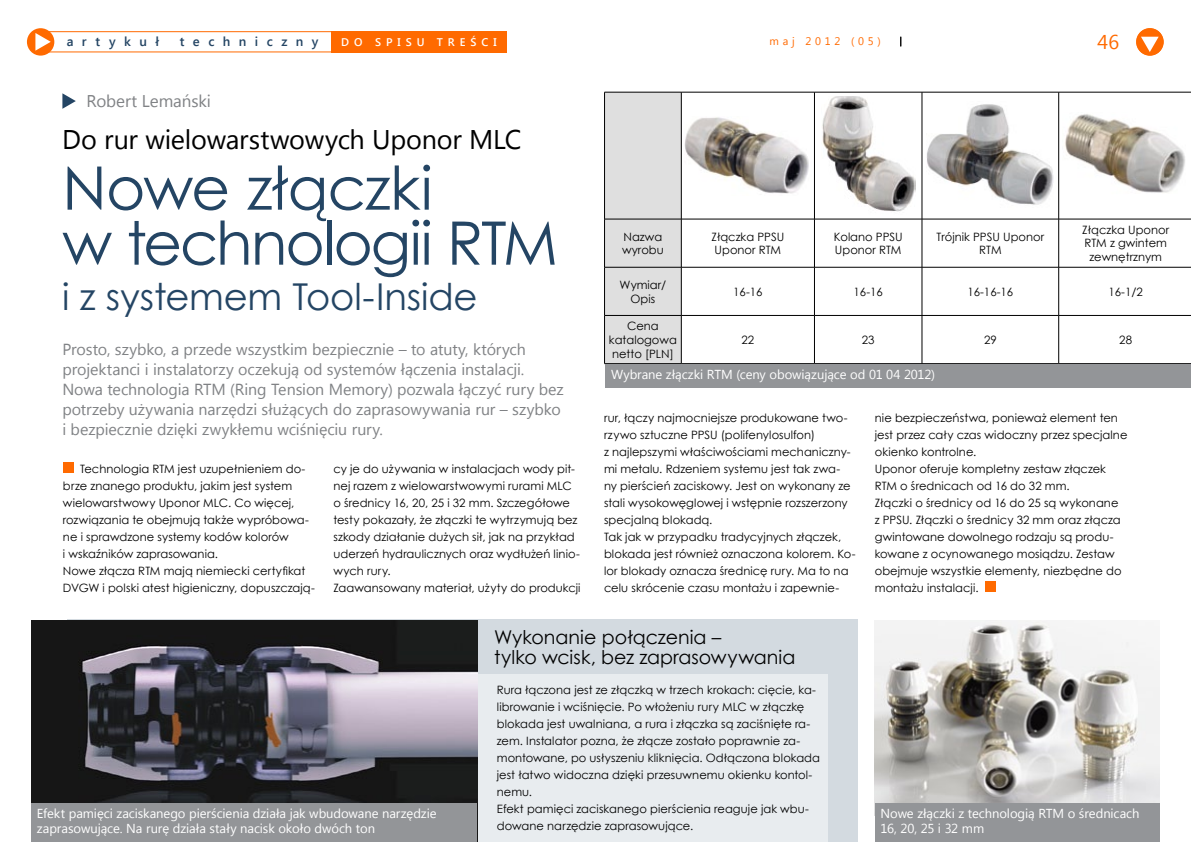
<style>
.page{position:relative;width:1191px;height:842px;background:#fff}
.page>*{position:absolute;margin:0;border:0;box-sizing:border-box;transform-origin:0 0}
.t1{font:60px/55px "Century Gothic";letter-spacing:-.025em;color:#244564}
.t2{font:37px "Century Gothic";letter-spacing:-.005em;color:#244564}
.t3{font:27px "Segoe UI";letter-spacing:-.01em;color:#000}
.t4{font:20px "Segoe UI";color:#ff6a00}
.t5{font:19px/20px "Century Gothic";color:#000}
.t6{font:17px "Segoe UI";letter-spacing:-.005em;color:#808285}
.t7{font:16px/20px "Segoe UI";letter-spacing:-.005em;color:#808285}
.t8{font:13px/15px "Segoe UI";letter-spacing:-.005em;color:#fff}
.t9{font:600 13px "Segoe UI";letter-spacing:.645em;color:#244564}
.t10{font:11.5px/17px "Century Gothic";letter-spacing:.005em;color:#000}
.t11{font:600 11.1px "Segoe UI";letter-spacing:.445em;color:#fff}
.t12{font:11px "Segoe UI";letter-spacing:.345em;color:#ff6a00}
</style>
<div class="page">
<div style="left:27px;top:28px;width:27px;height:28px;background:#ff6a00;border-radius:50%"></div>
<svg style="left:35px;top:33px;width:16px;height:17px"></svg>
<div style="left:33px;top:31px;width:310px;height:21px;border:1px solid #ff6a00"></div>
<div style="left:331px;top:31px;width:176px;height:21px;background:#ff6a00"></div>
<div style="left:67px;top:620px;width:790px;height:222px;background:#d3dae0"></div>
<div style="left:31px;top:674px;width:797px;height:168px;background:#e8ecef"></div>
<div style="left:985px;top:582px;width:10px;height:10px;background:#ff6a00"></div>
<svg style="left:62px;top:93px;width:14px;height:16px"></svg>
<div style="left:63px;top:463px;width:11px;height:10px;background:#ff6a00"></div>
<img style="left:875px;top:620px;width:284px;height:183px">
<img style="left:31px;top:620px;width:446px;height:183px">
<div style="left:31px;top:803px;width:446px;height:39px;background:#939598"></div>
<div style="left:875px;top:803px;width:284px;height:39px;background:#939598"></div>
<div style="left:605px;top:93px;width:76px;height:270px;background:#dfdfdf"></div>
<hr style="left:604px;top:92px;width:77px;height:1px;background:#000">
<hr style="left:604px;top:92px;width:1px;height:127px;background:#000">
<hr style="left:681px;top:92px;width:133px;height:1px;background:#000">
<hr style="left:681px;top:92px;width:1px;height:127px;background:#000">
<hr style="left:814px;top:92px;width:108px;height:1px;background:#000">
<hr style="left:814px;top:92px;width:1px;height:127px;background:#000">
<hr style="left:922px;top:92px;width:136px;height:1px;background:#000">
<hr style="left:921px;top:92px;width:1px;height:127px;background:#000">
<hr style="left:1058px;top:92px;width:133px;height:1px;background:#000">
<hr style="left:1058px;top:92px;width:1px;height:127px;background:#000">
<hr style="left:604px;top:219px;width:77px;height:1px;background:#000">
<hr style="left:604px;top:219px;width:1px;height:48px;background:#000">
<hr style="left:681px;top:219px;width:133px;height:1px;background:#000">
<hr style="left:681px;top:219px;width:1px;height:48px;background:#000">
<hr style="left:814px;top:219px;width:108px;height:1px;background:#000">
<hr style="left:814px;top:219px;width:1px;height:48px;background:#000">
<hr style="left:922px;top:219px;width:136px;height:1px;background:#000">
<hr style="left:921px;top:219px;width:1px;height:48px;background:#000">
<hr style="left:1058px;top:219px;width:133px;height:1px;background:#000">
<hr style="left:1058px;top:219px;width:1px;height:48px;background:#000">
<hr style="left:604px;top:267px;width:77px;height:1px;background:#000">
<hr style="left:604px;top:267px;width:1px;height:48px;background:#000">
<hr style="left:681px;top:267px;width:133px;height:1px;background:#000">
<hr style="left:681px;top:267px;width:1px;height:48px;background:#000">
<hr style="left:814px;top:267px;width:108px;height:1px;background:#000">
<hr style="left:814px;top:267px;width:1px;height:48px;background:#000">
<hr style="left:922px;top:267px;width:136px;height:1px;background:#000">
<hr style="left:921px;top:267px;width:1px;height:48px;background:#000">
<hr style="left:1058px;top:267px;width:133px;height:1px;background:#000">
<hr style="left:1058px;top:267px;width:1px;height:48px;background:#000">
<hr style="left:604px;top:315px;width:77px;height:1px;background:#000">
<hr style="left:604px;top:316px;width:1px;height:47px;background:#000">
<hr style="left:681px;top:315px;width:133px;height:1px;background:#000">
<hr style="left:681px;top:316px;width:1px;height:47px;background:#000">
<hr style="left:814px;top:315px;width:108px;height:1px;background:#000">
<hr style="left:814px;top:316px;width:1px;height:47px;background:#000">
<hr style="left:922px;top:315px;width:136px;height:1px;background:#000">
<hr style="left:921px;top:316px;width:1px;height:47px;background:#000">
<hr style="left:1058px;top:315px;width:133px;height:1px;background:#000">
<hr style="left:1058px;top:316px;width:1px;height:47px;background:#000">
<hr style="left:604px;top:363px;width:77px;height:1px;background:#000">
<hr style="left:681px;top:363px;width:133px;height:1px;background:#000">
<hr style="left:814px;top:363px;width:108px;height:1px;background:#000">
<hr style="left:922px;top:363px;width:136px;height:1px;background:#000">
<hr style="left:1058px;top:363px;width:133px;height:1px;background:#000">
<img style="left:684px;top:117px;width:125px;height:77px">
<img style="left:822px;top:96px;width:93px;height:116px">
<img style="left:926px;top:104px;width:128px;height:101px">
<img style="left:1065px;top:114px;width:120px;height:79px">
<div style="left:605px;top:364px;width:586px;height:24px;background:#939598"></div>
<div style="left:1136px;top:28px;width:27px;height:28px;background:#ff6a00;border-radius:50%"></div>
<svg style="left:1141px;top:36px;width:19px;height:16px"></svg>
<p class="t9" style="left:67px;top:32px;width:94px">artykuł</p>
<p class="t9" style="left:180px;top:32px;width:140px">techniczny</p>
<p class="t11" style="left:341px;top:34px;width:157px">do spisu treści</p>
<p class="t12" style="left:769px;top:34px;width:113px">maj 2012 (05)</p>
<h3 class="t4" style="left:1097px;top:28px;width:23px">46</h3>
<h3 class="t6" style="left:86px;top:89px;width:126px">Robert Lemański</h3>
<h3 class="t3" style="left:62px;top:121px;width:461px">Do rur wielowarstwowych Uponor MLC</h3>
<h1 class="t1" style="left:62px;top:160px;width:497px">Nowe złączki<br>w technologii RTM</h1>
<h2 class="t2" style="left:62px;top:270px;width:417px">i z systemem Tool-Inside</h2>
<p class="t7" style="left:62px;top:339px;width:503px">Prosto, szybko, a przede wszystkim bezpiecznie – to atuty, których projektanci i instalatorzy oczekują od systemów łączenia instalacji.<br>Nowa technologia RTM (Ring Tension Memory) pozwala łączyć rury bez potrzeby używania narzędzi służących do zaprasowywania rur – szybko i bezpiecznie dzięki zwykłemu wciśnięciu rury.</p>
<p class="t10" style="left:63px;top:460px;width:253px;text-indent:17px">Technologia RTM jest uzupełnieniem do&shy;brze znanego produktu, jakim jest system wielowarstwowy Uponor MLC. Co więcej, rozwiązania te obejmują także wypróbowa&shy;ne i sprawdzone systemy kodów kolorów<br>i wskaźników zaprasowania.<br>Nowe złącza RTM mają niemiecki certyfikat DVGW i polski atest higieniczny, dopuszczają-</p>
<p class="t10" style="left:333px;top:460px;width:249px">cy je do używania w instalacjach wody pit&shy;nej razem z wielowarstwowymi rurami MLC o średnicy 16, 20, 25 i 32 mm. Szczegółowe testy pokazały, że złączki te wytrzymują bez szkody działanie dużych sił, jak na przykład uderzeń hydraulicznych oraz wydłużeń linio&shy;wych rury.<br>Zaawansowany materiał, użyty do produkcji</p>
<p class="t10" style="left:622px;top:229px;width:43px;line-height:13.8px">Nazwa wyrobu</p>
<p class="t10" style="left:711px;top:229px;width:74px;line-height:13.8px">Złączka PPSU<br>Uponor RTM</p>
<p class="t10" style="left:833px;top:229px;width:71px;line-height:13.8px">Kolano PPSU<br>Uponor RTM</p>
<p class="t10" style="left:936px;top:229px;width:109px;line-height:13.8px;text-align:center">Trójnik PPSU Uponor<br>RTM</p>
<p class="t10" style="left:1082px;top:222px;width:88px;line-height:13.8px;text-align:center">Złączka Uponor<br>RTM z gwintem zewnętrznym</p>
<p class="t10" style="left:619px;top:277px;width:48px;line-height:13.8px;text-align:center">Wymiar/<br>Opis</p>
<p class="t10" style="left:733px;top:283px;width:31px">16-16</p>
<p class="t10" style="left:853px;top:283px;width:31px">16-16</p>
<p class="t10" style="left:967px;top:283px;width:47px">16-16-16</p>
<p class="t10" style="left:1108px;top:283px;width:36px">16-1/2</p>
<p class="t10" style="left:609px;top:319px;width:69px;line-height:13.8px;text-align:center">Cena katalogowa netto [PLN]</p>
<p class="t10" style="left:741px;top:331px;width:14px">22</p>
<p class="t10" style="left:862px;top:331px;width:14px">23</p>
<p class="t10" style="left:984px;top:331px;width:14px">29</p>
<p class="t10" style="left:1119px;top:331px;width:14px">28</p>
<p class="t8" style="left:611px;top:367px;width:325px">Wybrane złączki RTM (ceny obowiązujące od 01 04 2012)</p>
<p class="t10" style="left:604px;top:409px;width:253px">rur, łączy najmocniejsze produkowane two&shy;rzywo sztuczne PPSU (polifenylosulfon)<br>z najlepszymi właściwościami mechaniczny&shy;mi metalu. Rdzeniem systemu jest tak zwa&shy;ny pierścień zaciskowy. Jest on wykonany ze stali wysokowęglowej i wstępnie rozszerzony specjalną blokadą.<br>Tak jak w przypadku tradycyjnych złączek, blokada jest również oznaczona kolorem. Ko&shy;lor blokady oznacza średnicę rury. Ma to na celu skrócenie czasu montażu i zapewnie-</p>
<p class="t10" style="left:874px;top:409px;width:254px">nie bezpieczeństwa, ponieważ element ten jest przez cały czas widoczny przez specjalne okienko kontrolne.<br>Uponor oferuje kompletny zestaw złączek RTM o średnicach od 16 do 32 mm.<br>Złączki o średnicy od 16 do 25 są wykonane<br>z PPSU. Złączki o średnicy 32 mm oraz złącza gwintowane dowolnego rodzaju są produ&shy;kowane z ocynowanego mosiądzu. Zestaw obejmuje wszystkie elementy, niezbędne do montażu instalacji.</p>
<h3 class="t5" style="left:494px;top:627px;width:303px">Wykonanie połączenia –<br>tylko wcisk, bez zaprasowywania</h3>
<p class="t10" style="left:497px;top:681px;width:325px">Rura łączona jest ze złączką w trzech krokach: cięcie, ka&shy;librowanie i wciśnięcie. Po włożeniu rury MLC w złączkę blokada jest uwalniana, a rura i złączka są zaciśnięte ra&shy;zem. Instalator pozna, że złącze zostało poprawnie za&shy;montowane, po usłyszeniu kliknięcia. Odłączona blokada jest łatwo widoczna dzięki przesuwnemu okienku kontol&shy;nemu.<br>Efekt pamięci zaciskanego pierścienia reaguje jak wbu&shy;dowane narzędzie zaprasowujące.</p>
<p class="t8" style="left:37px;top:805px;width:401px">Efekt pamięci zaciskanego pierścienia działa jak wbudowane narzędzie zaprasowujące. Na rurę działa stały nacisk około dwóch ton</p>
<p class="t8" style="left:880px;top:805px;width:260px">Nowe złączki z technologią RTM o średnicach<br>16, 20, 25 i 32 mm</p>
</div>
